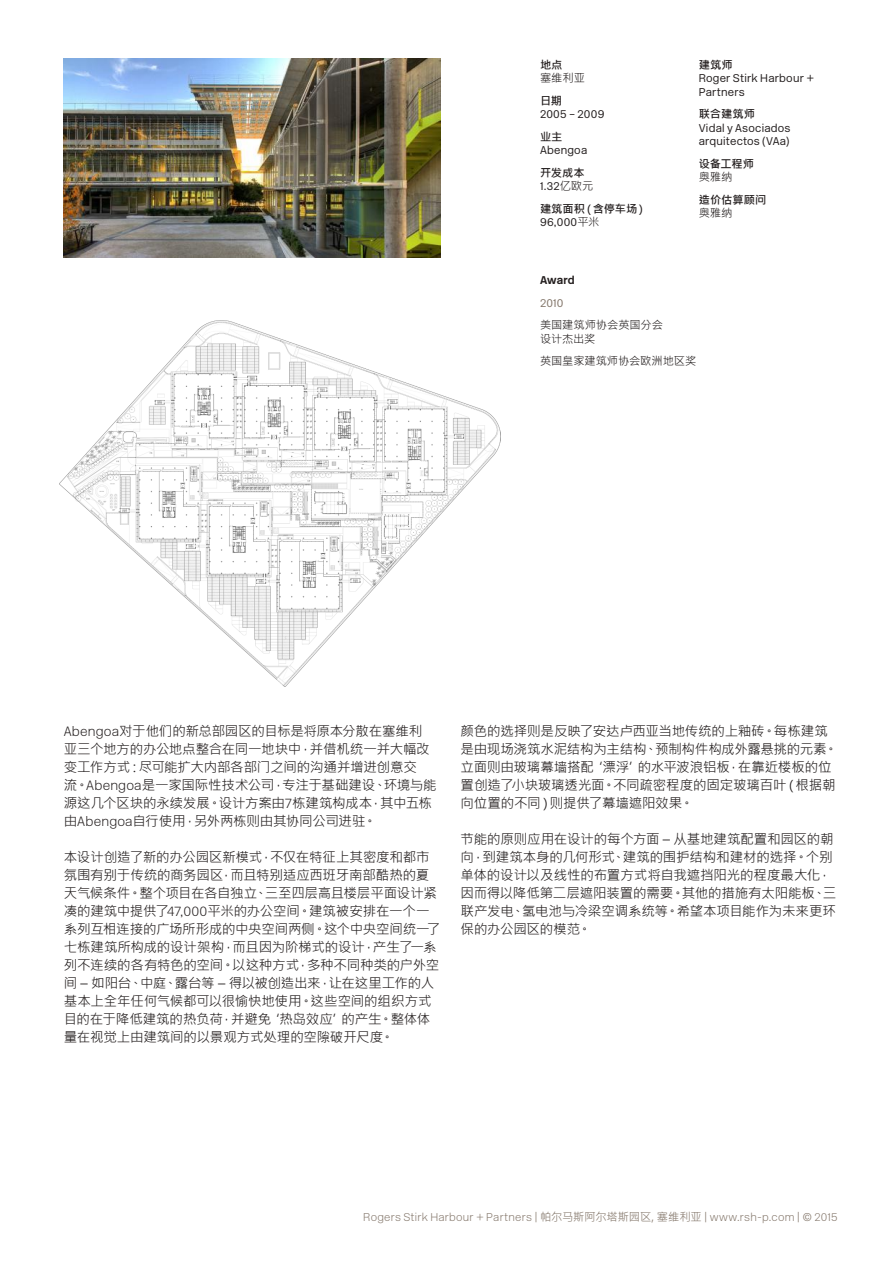
<style>
.page{position:relative;width:893px;height:1263px;background:#fff}
.page>*{position:absolute;margin:0;border:0;box-sizing:border-box;transform-origin:0 0}
.t1{font:13.5px/18px "Microsoft Jheng Hei";letter-spacing:-.015em;color:#241f1f}
.t2{font:300 11.25px/13.5px "New Rail Alphabet";letter-spacing:.02em;color:#241f1f}
.t3{font:11.25px "New Rail Alphabet White";letter-spacing:.02em;color:#84776b}
.t4{font:11.25px/13.5px "Microsoft Jheng Hei";letter-spacing:-.005em;color:#241f1f}
.t5{font:700 11.25px "Microsoft Jheng Hei";color:#241f1f}
.t6{font:700 11.25px "New Rail Alphabet";letter-spacing:.01em;color:#241f1f}
.t7{font:300 11.25px "New Rail Alphabet";color:#84776b}
.s1{font-family:"Microsoft Jheng Hei";font-weight:400}
.s2{font-family:"New Rail Alphabet White"}
.s3{font-family:"Microsoft Jheng Hei"}
</style>
<div class="page">
<img style="left:64px;top:59px;width:377px;height:199px">
<img style="left:60px;top:320px;width:441px;height:367px">
<p class="t5" style="left:540px;top:57px;width:24px">地点</p>
<p class="t4" style="left:540px;top:71px;width:46px">塞维利亚</p>
<p class="t5" style="left:540px;top:93px;width:24px">日期</p>
<p class="t2" style="left:540px;top:107px;width:66px">2005 – 2009</p>
<p class="t5" style="left:540px;top:129px;width:24px">业主</p>
<p class="t2" style="left:540px;top:143px;width:49px">Abengoa</p>
<p class="t5" style="left:540px;top:165px;width:46px">开发成本</p>
<p class="t2" style="left:540px;top:179px;width:55px">1.32<span class="s1">亿欧元</span></p>
<p class="t5" style="left:540px;top:201px;width:108px">建筑面积（含停车场）</p>
<p class="t2" style="left:540px;top:215px;width:61px">96,000<span class="s1">平米</span></p>
<p class="t5" style="left:699px;top:57px;width:35px">建筑师</p>
<p class="t2" style="left:699px;top:71px;width:117px">Roger Stirk Harbour +<br>Partners</p>
<p class="t5" style="left:699px;top:107px;width:58px">联合建筑师</p>
<p class="t2" style="left:699px;top:121px;width:93px">Vidal y Asociados arquitectos (VAa)</p>
<p class="t5" style="left:699px;top:156px;width:57px">设备工程师</p>
<p class="t4" style="left:699px;top:170px;width:35px">奥雅纳</p>
<p class="t5" style="left:699px;top:192px;width:69px">造价估算顾问</p>
<p class="t4" style="left:699px;top:206px;width:35px">奥雅纳</p>
<p class="t6" style="left:540px;top:272px;width:36px">Award</p>
<p class="t7" style="left:540px;top:295px;width:25px">2010</p>
<p class="t4" style="left:540px;top:318px;width:125px">美国建筑师协会英国分会设计杰出奖</p>
<p class="t4" style="left:540px;top:354px;width:158px">英国皇家建筑师协会欧洲地区奖</p>
<p class="t1" style="left:64px;top:722px;width:374px"><span class="s2">Abengoa</span>对于他们的新总部园区的目标是将原本分散在塞维利亚三个地方的办公地点整合在同一地块中，并借机统一并大幅改变工作方式：尽可能扩大内部各部门之间的沟通并增进创意交<br>流。<span class="s2">Abengoa</span>是一家国际性技术公司，专注于基础建设、环境与能源这几个区块的永续发展。设计方案由<span class="s2">7</span>栋建筑构成本，其中五栋由<span class="s2">Abengoa</span>自行使用，另外两栋则由其协同公司进驻。</p>
<p class="t1" style="left:64px;top:848px;width:378px">本设计创造了新的办公园区新模式，不仅在特征上其密度和都市氛围有别于传统的商务园区，而且特别适应西班牙南部酷热的夏天气候条件。整个项目在各自独立、三至四层高且楼层平面设计紧凑的建筑中提供了<span class="s2">47,000</span>平米的办公空间。建筑被安排在一个一系列互相连接的广场所形成的中央空间两侧。这个中央空间统一了七栋建筑所构成的设计架构，而且因为阶梯式的设计，产生了一系列不连续的各有特色的空间。以这种方式，多种不同种类的户外空间 – 如阳台、中庭、露台等 – 得以被创造出来，让在这里工作的人基本上全年任何气候都可以很愉快地使用。这些空间的组织方式目的在于降低建筑的热负荷，并避免‘热岛效应’的产生。整体体量在视觉上由建筑间的以景观方式处理的空隙破开尺度。</p>
<p class="t1" style="left:461px;top:722px;width:379px">颜色的选择则是反映了安达卢西亚当地传统的上釉砖。每栋建筑是由现场浇筑水泥结构为主结构、预制构件构成外露悬挑的元素。立面则由玻璃幕墙搭配‘漂浮’的水平波浪铝板，在靠近楼板的位置创造了小块玻璃透光面。不同疏密程度的固定玻璃百叶（根据朝向位置的不同）则提供了幕墙遮阳效果。</p>
<p class="t1" style="left:461px;top:830px;width:377px">节能的原则应用在设计的每个方面 – 从基地建筑配置和园区的朝向，到建筑本身的几何形式、建筑的围护结构和建材的选择。个别单体的设计以及线性的布置方式将自我遮挡阳光的程度最大化，因而得以降低第二层遮阳装置的需要。其他的措施有太阳能板、三联产发电、氢电池与冷梁空调系统等。希望本项目能作为未来更环保的办公园区的模范。</p>
<p class="t3" style="left:363px;top:1209px;width:476px">Rogers Stirk Harbour + Partners | <span class="s3">帕尔马斯阿尔塔斯园区, 塞维利亚</span> | www.rsh-p.com | © 2015</p>
</div>
